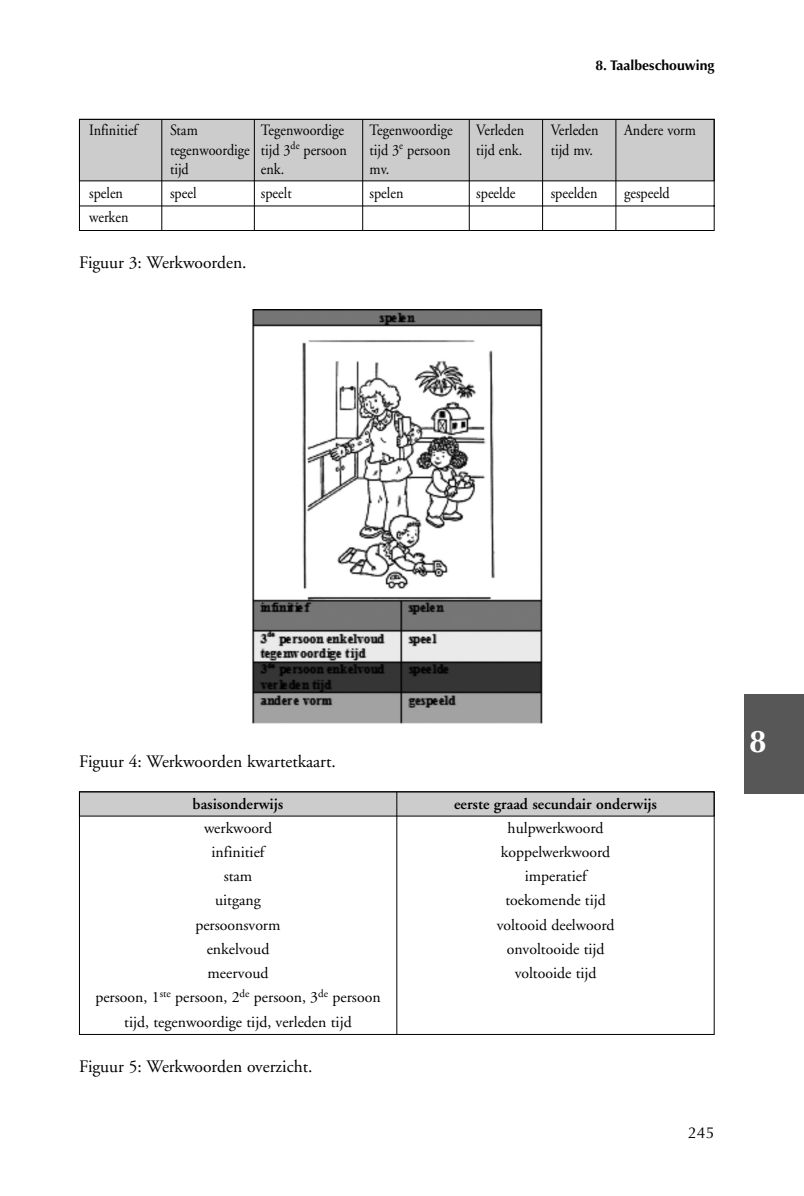
<style>
.page{position:relative;width:804px;height:1196px;background:#fff}
.page>*{position:absolute;margin:0;border:0;box-sizing:border-box;transform-origin:0 0}
.t1{font:700 31.5px "Optima";color:#fff}
.t2{font:17.5px "Adobe Garamond";color:#000}
.t3{font:15.75px/24.2px "Adobe Garamond";color:#000;text-align:center}
.t4{font:15.75px "Adobe Garamond";color:#000;scale:.9 1}
.t5{font:600 15.75px "Adobe Garamond";color:#000}
.t6{font:15.75px "Optima";color:#000}
.t7{font:700 14px "Optima";color:#000}
</style>
<div class="page">
<div style="left:80px;top:792px;width:634px;height:24px;background:#ccc"></div>
<div style="left:744px;top:694px;width:60px;height:100px;background:#575757"></div>
<svg style="left:79px;top:119px;width:636px;height:112px"></svg>
<hr style="left:161px;top:119px;width:1px;height:112px;background:#000">
<hr style="left:254px;top:119px;width:1px;height:112px;background:#000">
<hr style="left:362px;top:119px;width:1px;height:112px;background:#000">
<hr style="left:469px;top:119px;width:1px;height:112px;background:#000">
<hr style="left:542px;top:119px;width:1px;height:112px;background:#000">
<hr style="left:615px;top:119px;width:1px;height:112px;background:#000">
<img style="left:252px;top:309px;width:291px;height:415px">
<div style="left:79px;top:791px;width:635px;height:243px;border:1px solid #000"></div>
<hr style="left:396px;top:791px;width:1px;height:243px;background:#000">
<p class="t7" style="left:595px;top:60px;width:120px">8. Taalbeschouwing</p>
<p class="t4" style="left:89px;top:124px;width:56px">Infinitief</p>
<p class="t4" style="left:170px;top:124px;width:32px">Stam</p>
<p class="t4" style="left:261px;top:124px;width:94px">Tegenwoordige</p>
<p class="t4" style="left:369px;top:124px;width:94px">Tegenwoordige</p>
<p class="t4" style="left:476px;top:124px;width:55px">Verleden</p>
<p class="t4" style="left:550px;top:124px;width:55px">Verleden</p>
<p class="t4" style="left:624px;top:124px;width:81px">Andere vorm</p>
<p class="t4" style="left:170px;top:143px;width:198px">tegenwoordige tijd 3<sup>de</sup> persoon</p>
<p class="t4" style="left:369px;top:143px;width:91px">tijd 3<sup>e</sup> persoon</p>
<p class="t4" style="left:476px;top:143px;width:53px">tijd enk.</p>
<p class="t4" style="left:550px;top:143px;width:49px">tijd mv.</p>
<p class="t4" style="left:170px;top:163px;width:22px">tijd</p>
<p class="t4" style="left:261px;top:163px;width:28px">enk.</p>
<p class="t4" style="left:369px;top:163px;width:23px">mv.</p>
<p class="t4" style="left:89px;top:187px;width:39px">spelen</p>
<p class="t4" style="left:170px;top:187px;width:31px">speel</p>
<p class="t4" style="left:261px;top:187px;width:36px">speelt</p>
<p class="t4" style="left:369px;top:187px;width:39px">spelen</p>
<p class="t4" style="left:476px;top:187px;width:45px">speelde</p>
<p class="t4" style="left:550px;top:187px;width:53px">speelden</p>
<p class="t4" style="left:624px;top:187px;width:52px">gespeeld</p>
<p class="t4" style="left:89px;top:211px;width:45px">werken</p>
<p class="t2" style="left:79px;top:255px;width:169px">Figuur 3: Werkwoorden.</p>
<p class="t2" style="left:79px;top:754px;width:258px">Figuur 4: Werkwoorden kwartetkaart.</p>
<p class="t5" style="left:193px;top:797px;width:92px">basisonderwijs</p>
<p class="t5" style="left:454px;top:797px;width:204px">eerste graad secundair onderwijs</p>
<p class="t3" style="left:204px;top:817px;width:69px">werkwoord</p>
<p class="t3" style="left:507px;top:817px;width:97px">hulpwerkwoord</p>
<p class="t3" style="left:211px;top:841px;width:54px">infinitief</p>
<p class="t3" style="left:501px;top:841px;width:111px">koppelwerkwoord</p>
<p class="t3" style="left:224px;top:865px;width:30px">stam</p>
<p class="t3" style="left:524px;top:865px;width:63px">imperatief</p>
<p class="t3" style="left:215px;top:889px;width:47px">uitgang</p>
<p class="t3" style="left:505px;top:889px;width:102px">toekomende tijd</p>
<p class="t3" style="left:195px;top:914px;width:87px">persoonsvorm</p>
<p class="t3" style="left:496px;top:914px;width:119px">voltooid deelwoord</p>
<p class="t3" style="left:207px;top:938px;width:64px">enkelvoud</p>
<p class="t3" style="left:506px;top:938px;width:99px">onvoltooide tijd</p>
<p class="t3" style="left:207px;top:962px;width:62px">meervoud</p>
<p class="t3" style="left:514px;top:962px;width:83px">voltooide tijd</p>
<p class="t3" style="left:95px;top:986px;width:287px">persoon, 1<sup>ste</sup> persoon, 2<sup>de</sup> persoon, 3<sup>de</sup> persoon tijd, tegenwoordige tijd, verleden tijd</p>
<p class="t2" style="left:79px;top:1059px;width:235px">Figuur 5: Werkwoorden overzicht.</p>
<p class="t6" style="left:688px;top:1126px;width:28px">245</p>
<h1 class="t1" style="left:749px;top:728px;width:19px">8</h1>
</div>
